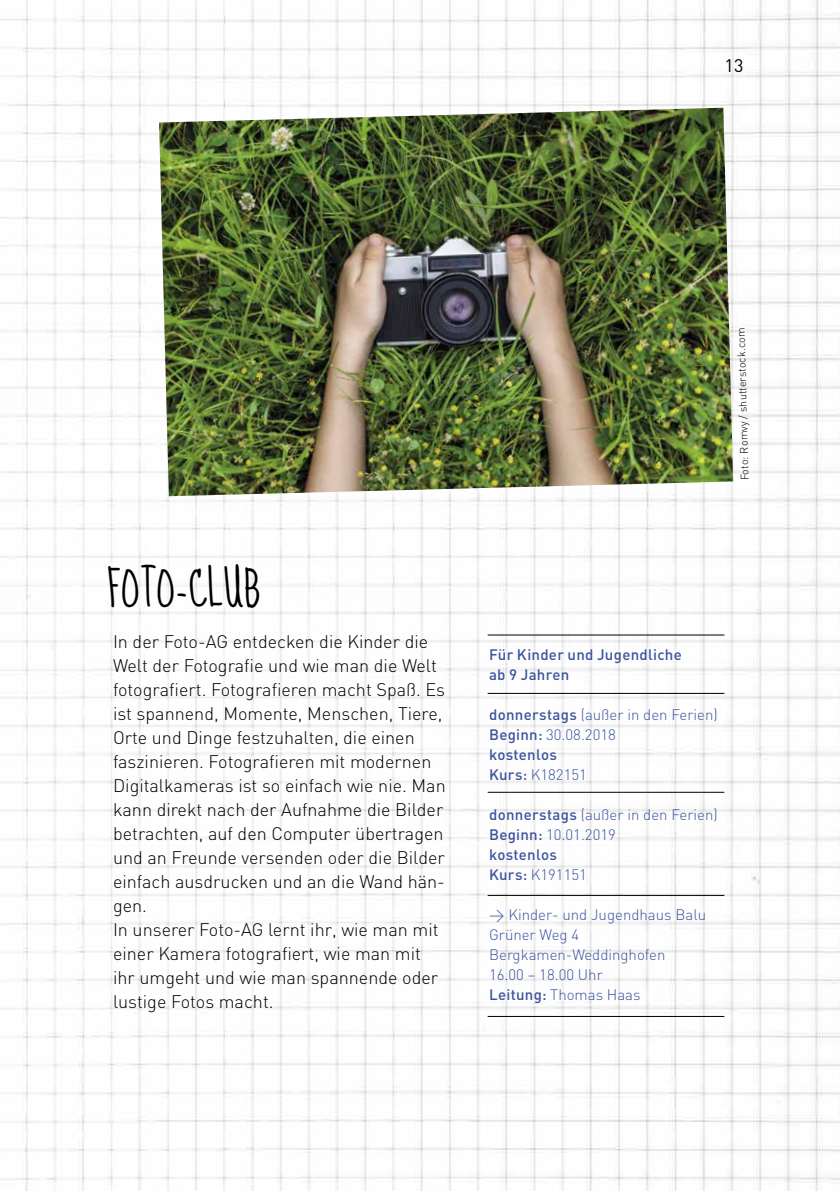
<style>
.page{position:relative;width:840px;height:1191px;background:#fff}
.page>*{position:absolute;margin:0;border:0;box-sizing:border-box;transform-origin:0 0}
.t1{font:40px "Sue Ellen Francisco";color:#000}
.t2{font:300 18px/24px "DIN";color:#000}
.t3{font:18px "DIN";color:#000}
.t4{font:300 15px/20px "DIN";color:#3b539e}
.t5{font:500 15px/20px "DIN";letter-spacing:.02em;color:#3b539e}
.t6{font:300 11px "DIN";color:#000}
.s1{font-weight:500}
</style>
<div class="page">
<img style="left:0;top:0;width:839px;height:1191px">
<hr style="left:487px;top:634px;width:237px;height:1px;background:#000">
<hr style="left:487px;top:693px;width:237px;height:1px;background:#000">
<hr style="left:487px;top:791px;width:237px;height:1px;background:#000">
<hr style="left:487px;top:895px;width:237px;height:1px;background:#000">
<hr style="left:487px;top:1016px;width:237px;height:1px;background:#000">
<img style="left:159px;top:108px;width:573px;height:388px">
<p class="t3" style="left:724px;top:54px;width:20px">13</p>
<h1 class="t1" style="left:107px;top:569px;width:152px">FOTO-CLUB</h1>
<p class="t2" style="left:113px;top:629px;width:334px">In der Foto-AG entdecken die Kinder die Welt der Fotografie und wie man die Welt fotografiert. Fotografieren macht Spaß. Es ist spannend, Momente, Menschen, Tiere, Orte und Dinge festzuhalten, die einen faszinieren. Fotografieren mit modernen Digitalkameras ist so einfach wie nie. Man kann direkt nach der Aufnahme die Bilder betrachten, auf den Computer übertragen und an Freunde versenden oder die Bilder einfach ausdrucken und an die Wand hän&shy;gen.<br>In unserer Foto-AG lernt ihr, wie man mit einer Kamera fotografiert, wie man mit ihr umgeht und wie man spannende oder lustige Fotos macht.</p>
<p class="t6" style="left:738px;top:481px;width:154px;rotate:-92deg">Foto: Romvy / shutterstock.com</p>
<p class="t5" style="left:489px;top:644px;width:194px">Für Kinder und Jugendliche ab 9 Jahren</p>
<p class="t4" style="left:489px;top:704px;width:230px"><span class="s1">donnerstags</span> (außer in den Ferien)<br><span class="s1">Beginn:</span> 30.08.2018<br><span class="s1">kostenlos<br>Kurs:</span> K182151</p>
<p class="t4" style="left:489px;top:804px;width:230px"><span class="s1">donnerstags</span> (außer in den Ferien)<br><span class="s1">Beginn:</span> 10.01.2019<br><span class="s1">kostenlos<br>Kurs:</span> K191151</p>
<p class="t4" style="left:489px;top:904px;width:218px">&gt; Kinder- und Jugendhaus Balu<br>Grüner Weg 4<br>Bergkamen-Weddinghofen<br>16.00 – 18.00 Uhr<br><span class="s1">Leitung:</span> Thomas Haas</p>
</div>
